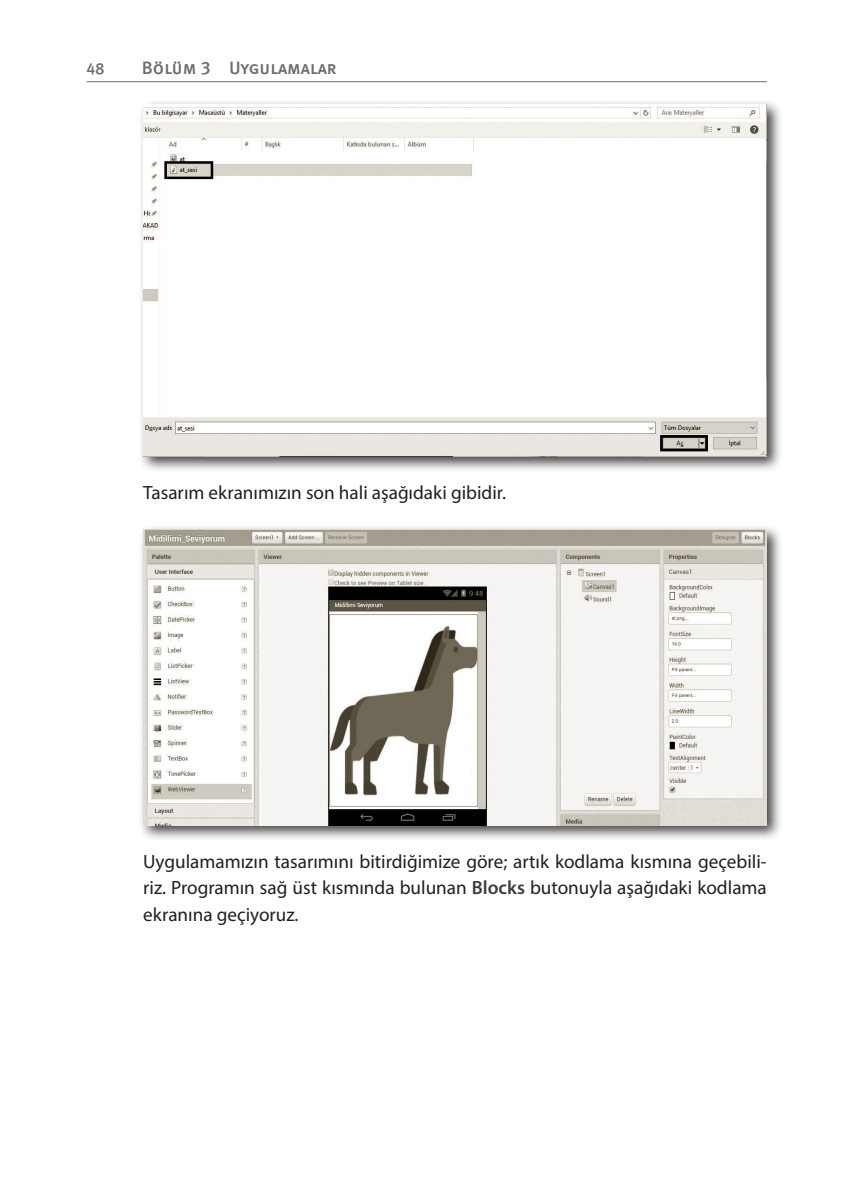
<style>
.page{position:relative;width:854px;height:1195px;background:#fff}
.page>*{position:absolute;margin:0;border:0;box-sizing:border-box;transform-origin:0 0}
.t1{font:19.2px/26.4px "Myriad Pro";color:#231f20;text-align:justify}
.t2{font:18px "Meta Medium LF Caps";color:#6c6d70}
.t3{font:16px "Meta Medium LF Caps";color:#6c6d70}
.s1{font-weight:600;color:#3e3e3f}
</style>
<div class="page">
<hr style="left:87px;top:81px;width:680px;height:1px;background:#6c6d70">
<div style="left:138px;top:99px;width:646px;height:373px;background:#231f20;opacity:.85"></div>
<img style="left:143px;top:104px;width:624px;height:352px">
<div style="left:138px;top:524px;width:646px;height:317px;background:#231f20;opacity:.85"></div>
<img style="left:143px;top:529px;width:624px;height:295px">
<p class="t3" style="left:87px;top:61px;width:19px">48</p>
<p class="t2" style="left:142px;top:59px;width:196px">Bölüm 3 Uygulamalar</p>
<p class="t1" style="left:143px;top:479px;width:364px">Tasarım ekranımızın son hali aşağıdaki gibidir.</p>
<p class="t1" style="left:143px;top:847px;width:625px">Uygulamamızın tasarımını bitirdiğimize göre; artık kodlama kısmına geçebili&shy;riz. Programın sağ üst kısmında bulunan <span class="s1">Blocks</span> butonuyla aşağıdaki kodlama ekranına geçiyoruz.</p>
</div>
